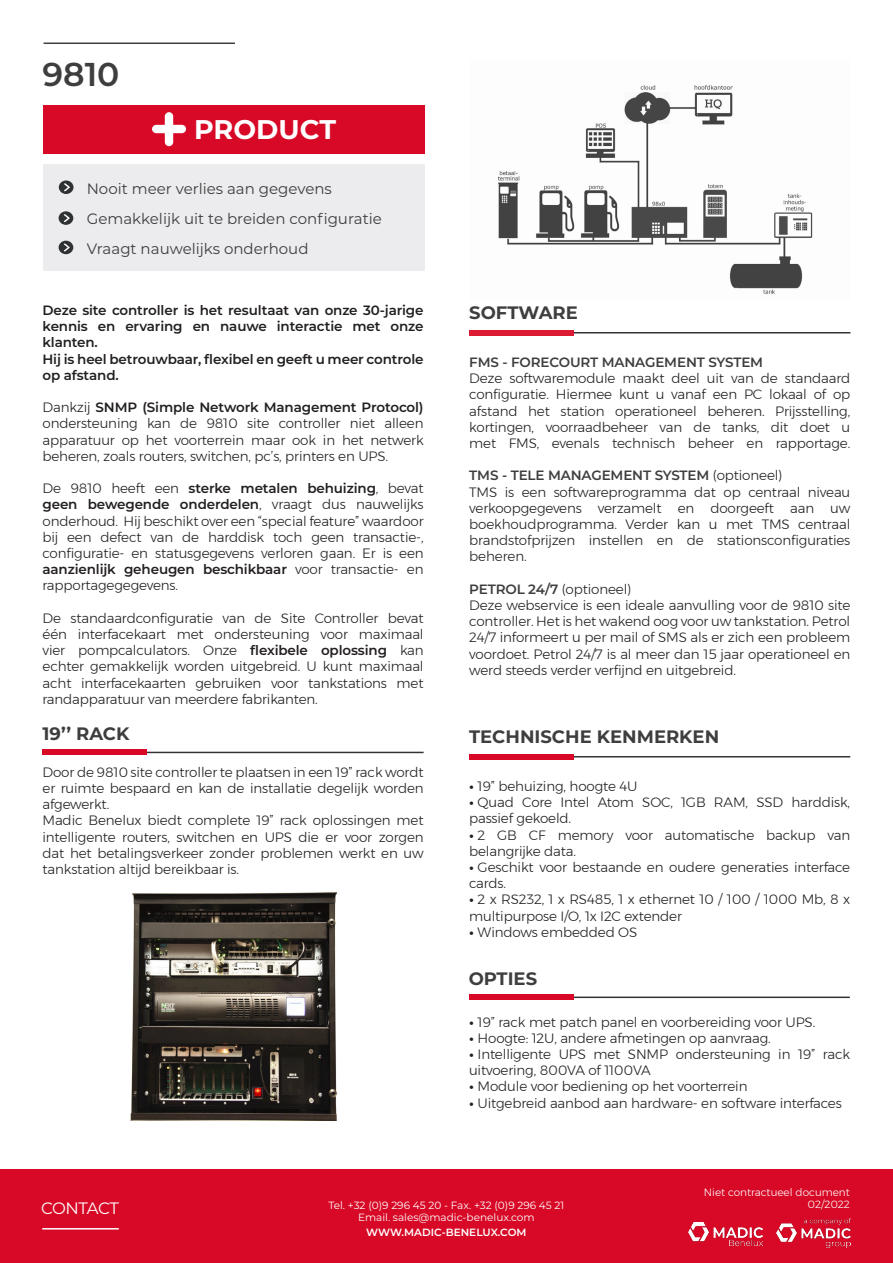
<style>
.page{position:relative;width:893px;height:1263px;background:#fff}
.page>*{position:absolute;margin:0;border:0;box-sizing:border-box;transform-origin:0 0}
.t1{font:600 33px "Montserrat";color:#3e3e3f}
.t2{font:700 27px "Montserrat";color:#fff}
.t3{font:700 18px "Montserrat";color:#3e3e3f}
.t4{font:16.5px "Montserrat";letter-spacing:-.04em;color:#fff}
.t5{font:15px "Montserrat";color:#3e3e3f}
.t6{font:300 13.5px/16.2px "Montserrat";letter-spacing:-.01em;color:#231f20;text-align:justify}
.t7{font:600 13.5px/16.2px "Montserrat";letter-spacing:-.01em;color:#231f20;text-align:justify}
.t8{font:600 13.5px "Montserrat";letter-spacing:-.01em;color:#3e3e3f}
.t9{font:10.5px "Montserrat";color:#fff}
.t10{font:300 10.5px "Montserrat";color:#fff}
.t11{font:600 10.5px "Montserrat";color:#fff}
.s1{font-weight:600}
.s2{font-weight:300;color:#231f20}
.s3{font-weight:600;color:#3e3e3f}
.s4{font-weight:700}
</style>
<div class="page">
<div style="left:44px;top:165px;width:381px;height:106px;background:#ececee"></div>
<div style="left:44px;top:105px;width:381px;height:48px;background:#d70926"></div>
<svg style="left:152px;top:112px;width:34px;height:34px"></svg>
<div style="left:59px;top:180px;width:15px;height:14px;background:#2f3235;border-radius:50%"></div>
<svg style="left:64px;top:183px;width:6px;height:8px"></svg>
<div style="left:59px;top:211px;width:14px;height:14px;background:#2f3235;border-radius:50%"></div>
<svg style="left:64px;top:214px;width:6px;height:8px"></svg>
<div style="left:59px;top:241px;width:14px;height:13px;background:#2f3235;border-radius:50%"></div>
<svg style="left:64px;top:243px;width:6px;height:8px"></svg>
<hr style="left:44px;top:43px;width:191px;height:1px;background:#3e3e3f">
<div style="left:0;top:1169px;width:893px;height:94px;background:#d70926"></div>
<hr style="left:42px;top:1228px;width:77px;height:1px;background:#fff">
<hr style="left:475px;top:756px;width:375px;height:1px;background:#313436">
<div style="left:469px;top:754px;width:105px;height:5px;background:#d70926"></div>
<hr style="left:470px;top:996px;width:380px;height:2px;background:#313436">
<div style="left:469px;top:994px;width:105px;height:6px;background:#d70926"></div>
<hr style="left:44px;top:752px;width:380px;height:1px;background:#313436">
<div style="left:43px;top:749px;width:104px;height:6px;background:#d70926"></div>
<img style="left:130px;top:892px;width:208px;height:228px">
<hr style="left:475px;top:332px;width:375px;height:1px;background:#313436">
<div style="left:469px;top:330px;width:105px;height:5px;background:#dc1a32"></div>
<img style="left:498px;top:85px;width:315px;height:209px">
<img style="left:777px;top:1218px;width:74px;height:29px">
<img style="left:689px;top:1223px;width:74px;height:22px">
<p class="t1" style="left:43px;top:51px;width:78px">9810</p>
<p class="t2" style="left:194px;top:110px;width:143px">PRODUCT</p>
<p class="t5" style="left:87px;top:178px;width:247px">Nooit meer verlies aan gegevens</p>
<p class="t5" style="left:87px;top:208px;width:297px">Gemakkelijk uit te breiden configuratie</p>
<p class="t5" style="left:87px;top:238px;width:223px">Vraagt nauwelijks onderhoud</p>
<p class="t7" style="left:43px;top:301px;width:383px">Deze site controller is het resultaat van onze 30-jarige kennis en ervaring en nauwe interactie met onze klanten.</p>
<p class="t7" style="left:43px;top:350px;width:383px">Hij is heel betrouwbaar, flexibel en geeft u meer controle op afstand.</p>
<p class="t6" style="left:43px;top:399px;width:383px">Dankzij <span class="s1">SNMP (Simple Network Management Protocol) </span>ondersteuning kan de 9810 site controller niet alleen apparatuur op het voorterrein maar ook in het netwerk beheren, zoals routers, switchen, pc’s, printers en UPS.</p>
<p class="t6" style="left:43px;top:480px;width:383px">De 9810 heeft een <span class="s1">sterke metalen behuizing</span>, bevat <span class="s1">geen bewegende onderdelen</span>, vraagt dus nauwelijks onderhoud. Hij beschikt over een “special feature” waardoor bij een defect van de harddisk toch geen transactie-, configuratie- en statusgegevens verloren gaan. Er is een <span class="s1">aanzienlijk geheugen beschikbaar</span> voor transactie- en rapportagegegevens.</p>
<p class="t6" style="left:43px;top:610px;width:383px">De standaardconfiguratie van de Site Controller bevat één interfacekaart met ondersteuning voor maximaal vier pompcalculators. Onze <span class="s1">flexibele oplossing</span> kan echter gemakkelijk worden uitgebreid. U kunt maximaal acht interfacekaarten gebruiken voor tankstations met randapparatuur van meerdere fabrikanten.</p>
<p class="t3" style="left:42px;top:721px;width:88px">19’’ RACK</p>
<p class="t6" style="left:43px;top:764px;width:383px">Door de 9810 site controller te plaatsen in een 19” rack wordt er ruimte bespaard en kan de installatie degelijk worden afgewerkt.</p>
<p class="t6" style="left:43px;top:812px;width:383px">Madic Benelux biedt complete 19” rack oplossingen met intelligente routers, switchen en UPS die er voor zorgen dat het betalingsverkeer zonder problemen werkt en uw tankstation altijd bereikbaar is.</p>
<p class="t3" style="left:469px;top:300px;width:110px">SOFTWARE</p>
<p class="t8" style="left:469px;top:353px;width:295px">FMS - FORECOURT MANAGEMENT SYSTEM</p>
<p class="t6" style="left:469px;top:370px;width:383px">Deze softwaremodule maakt deel uit van de standaard configuratie. Hiermee kunt u vanaf een PC lokaal of op afstand het station operationeel beheren. Prijsstelling, kortingen, voorraadbeheer van de tanks, dit doet u met FMS, evenals technisch beheer en rapportage.</p>
<p class="t8" style="left:469px;top:466px;width:315px">TMS - TELE MANAGEMENT SYSTEM <span class="s2">(optioneel)</span></p>
<p class="t6" style="left:469px;top:484px;width:383px">TMS is een softwareprogramma dat op centraal niveau verkoopgegevens verzamelt en doorgeeft aan uw boekhoudprogramma. Verder kan u met TMS centraal brandstofprijzen instellen en de stationsconfiguraties beheren.</p>
<p class="t6" style="left:469px;top:581px;width:163px"><span class="s3">PETROL 24/7</span> (optioneel)</p>
<p class="t6" style="left:469px;top:597px;width:383px">Deze webservice is een ideale aanvulling voor de 9810 site controller. Het is het wakend oog voor uw tankstation. Petrol 24/7 informeert u per mail of SMS als er zich een probleem voordoet. Petrol 24/7 is al meer dan 15 jaar operationeel en werd steeds verder verfijnd en uitgebreid.</p>
<p class="t3" style="left:469px;top:724px;width:252px">TECHNISCHE KENMERKEN</p>
<p class="t6" style="left:469px;top:778px;width:170px"><span class="s4">•</span> 19” behuizing, hoogte 4U</p>
<p class="t6" style="left:469px;top:794px;width:383px"><span class="s4">•</span> Quad Core Intel Atom SOC, 1GB RAM, SSD harddisk, passief gekoeld.</p>
<p class="t6" style="left:469px;top:826px;width:383px"><span class="s4">•</span> 2 GB CF memory voor automatische backup van belangrijke data.</p>
<p class="t6" style="left:469px;top:859px;width:382px"><span class="s4">•</span> Geschikt voor bestaande en oudere generaties interface cards.</p>
<p class="t6" style="left:469px;top:891px;width:383px"><span class="s4">•</span> 2 x RS232, 1 x RS485, 1 x ethernet 10 / 100 / 1000 Mb, 8 x multipurpose I/O, 1x I2C extender</p>
<p class="t6" style="left:469px;top:924px;width:170px"><span class="s4">•</span> Windows embedded OS</p>
<p class="t3" style="left:469px;top:966px;width:70px">OPTIES</p>
<p class="t6" style="left:469px;top:1013px;width:348px"><span class="s4">•</span> 19” rack met patch panel en voorbereiding voor UPS.</p>
<p class="t6" style="left:469px;top:1030px;width:303px"><span class="s4">•</span> Hoogte: 12U, andere afmetingen op aanvraag.</p>
<p class="t6" style="left:469px;top:1046px;width:383px"><span class="s4">•</span> Intelligente UPS met SNMP ondersteuning in 19” rack uitvoering, 800VA of 1100VA</p>
<p class="t6" style="left:469px;top:1078px;width:280px"><span class="s4">•</span> Module voor bediening op het voorterrein</p>
<p class="t6" style="left:469px;top:1094px;width:374px"><span class="s4">•</span> Uitgebreid aanbod aan hardware- en software interfaces</p>
<p class="t10" style="left:704px;top:1184px;width:147px">Niet contractueel document</p>
<p class="t4" style="left:41px;top:1197px;width:79px">CONTACT</p>
<p class="t10" style="left:808px;top:1196px;width:44px">02/2022</p>
<p class="t9" style="left:328px;top:1198px;width:237px">Tel. +32 (0)9 296 45 20 - Fax. +32 (0)9 296 45 21</p>
<p class="t9" style="left:358px;top:1210px;width:178px">Email. sales@madic-benelux.com</p>
<p class="t11" style="left:366px;top:1225px;width:162px">WWW.MADIC-BENELUX.COM</p>
</div>
